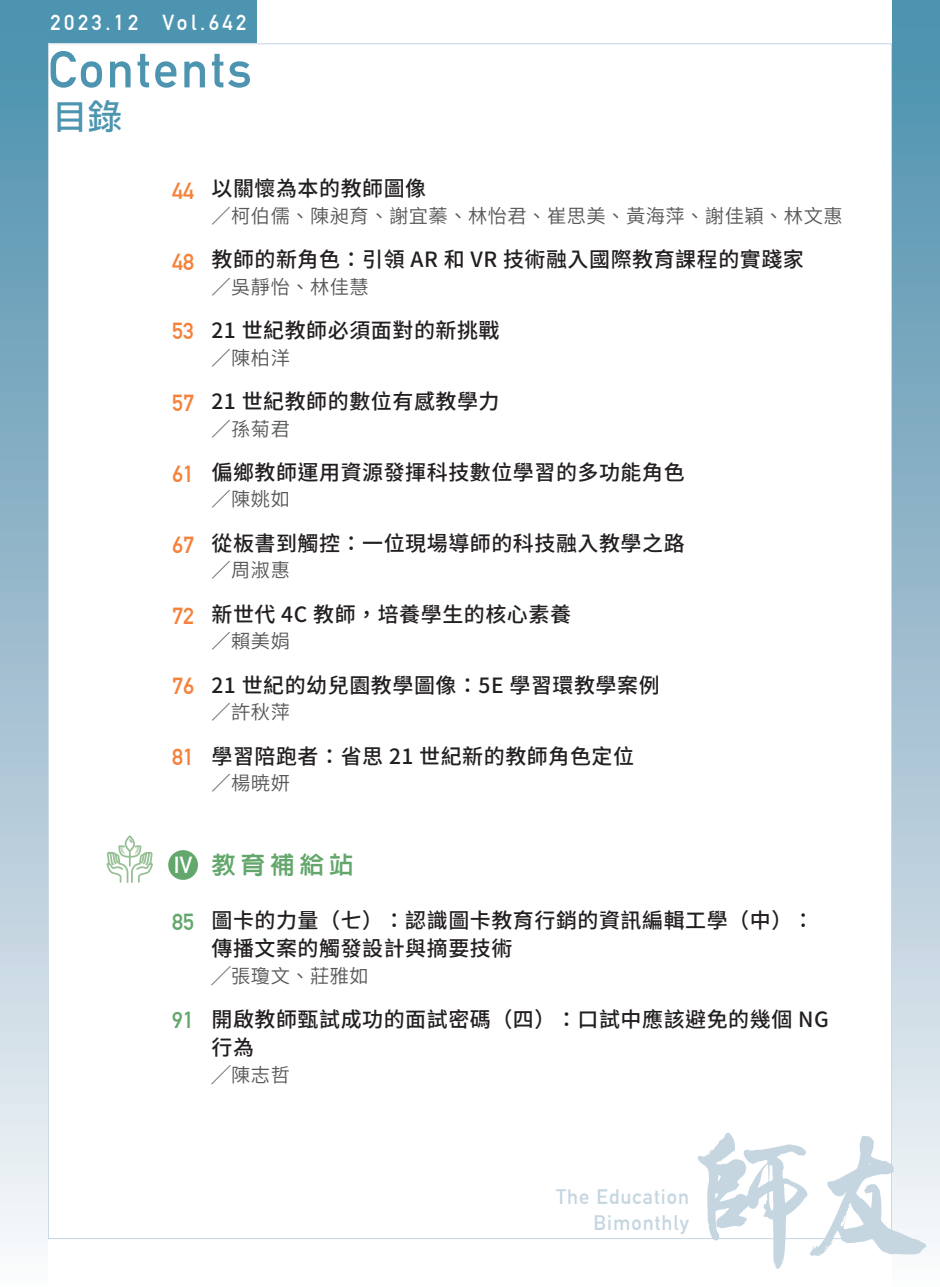
<style>
.page{position:relative;width:940px;height:1287px;background:#fff}
.page>*{position:absolute;margin:0;border:0;box-sizing:border-box;transform-origin:0 0}
.t1{font:700 50.75px "DIN Alternate";letter-spacing:.05em;color:#4d94b0}
.t2{font:35px "DF Li Hei Std W5";color:#4d94b0}
.t3{font:800 24.5px "AR Hei B5";letter-spacing:.2em;color:#63a76c}
.t4{font:700 22.75px "DIN Alternate";color:#f4823b}
.t5{font:700 22.75px "DIN Alternate";color:#63a76c}
.t6{font:700 21.35px "DIN Alternate";letter-spacing:.17em;color:#fff}
.t7{font:500 21px/28px "Source Han Sans TC";letter-spacing:.025em;color:#231f20}
.t8{font:700 20.47px/25.9px "DIN Alternate";letter-spacing:.05em;color:#c5d6e1;text-align:right}
.t9{font:19.25px "Source Han Sans TC";letter-spacing:.025em;color:#57585a}
.s1{font-family:"DIN Alternate";font-weight:700;font-size:22.75px;color:#fff}
</style>
<div class="page">
<div style="left:0;top:0;width:256px;height:43px;background:#4d94b0"></div>
<div style="left:892px;top:0;width:48px;height:43px;background:#4d94b0"></div>
<div style="left:0;top:30px;width:48px;height:1257px;background:linear-gradient(to bottom,#4b8dab,#f8f6f9)"></div>
<div style="left:892px;top:28px;width:48px;height:1259px;background:linear-gradient(to bottom,#4a8dab,#f8f6f9)"></div>
<svg style="left:697px;top:1132px;width:229px;height:137px"></svg>
<svg style="left:106px;top:836px;width:47px;height:47px"></svg>
<div style="left:168px;top:850px;width:30px;height:30px;background:#63a76c;border-radius:50%"></div>
<p class="t6" style="left:50px;top:7px;width:198px">2023.12 Vol.642</p>
<h1 class="t1" style="left:48px;top:31px;width:205px">Contents</h1>
<h2 class="t2" style="left:53px;top:97px;width:72px">目錄</h2>
<p class="t4" style="left:172px;top:173px;width:23px">44</p>
<p class="t4" style="left:172px;top:245px;width:23px">48</p>
<p class="t4" style="left:172px;top:314px;width:23px">53</p>
<p class="t4" style="left:172px;top:385px;width:23px">57</p>
<p class="t4" style="left:172px;top:456px;width:23px">61</p>
<p class="t4" style="left:172px;top:528px;width:23px">67</p>
<p class="t4" style="left:172px;top:598px;width:23px">72</p>
<p class="t4" style="left:172px;top:669px;width:23px">76</p>
<p class="t4" style="left:172px;top:740px;width:23px">81</p>
<p class="t7" style="left:211px;top:175px;width:216px">以關懷為本的教師圖像</p>
<p class="t9" style="left:211px;top:205px;width:632px">／柯伯儒、陳昶育、謝宜蓁、林怡君、崔思美、黃海萍、謝佳穎、林文惠</p>
<p class="t7" style="left:211px;top:246px;width:594px">教師的新角色：引領 AR 和 VR 技術融入國際教育課程的實踐家</p>
<p class="t9" style="left:211px;top:276px;width:159px">／吳靜怡、林佳慧</p>
<p class="t7" style="left:211px;top:317px;width:290px">21 世紀教師必須面對的新挑戰</p>
<p class="t9" style="left:211px;top:347px;width:80px">／陳柏洋</p>
<p class="t7" style="left:211px;top:388px;width:290px">21 世紀教師的數位有感教學力</p>
<p class="t9" style="left:211px;top:418px;width:80px">／孫菊君</p>
<p class="t7" style="left:211px;top:459px;width:475px">偏鄉教師運用資源發揮科技數位學習的多功能角色</p>
<p class="t9" style="left:211px;top:488px;width:80px">／陳姚如</p>
<p class="t7" style="left:211px;top:530px;width:475px">從板書到觸控：一位現場導師的科技融入教學之路</p>
<p class="t9" style="left:211px;top:559px;width:80px">／周淑惠</p>
<p class="t7" style="left:211px;top:600px;width:361px">新世代 4C 教師，培養學生的核心素養</p>
<p class="t9" style="left:211px;top:630px;width:80px">／賴美娟</p>
<p class="t7" style="left:211px;top:671px;width:450px">21 世紀的幼兒園教學圖像：5E 學習環教學案例</p>
<p class="t9" style="left:211px;top:701px;width:80px">／許秋萍</p>
<p class="t7" style="left:211px;top:742px;width:424px">學習陪跑者：省思 21 世紀新的教師角色定位</p>
<p class="t9" style="left:211px;top:772px;width:80px">／楊暁妍</p>
<p class="t3" style="left:174px;top:852px;width:181px"><span class="s1">Ⅳ</span> 教育補給站</p>
<p class="t5" style="left:172px;top:905px;width:23px">85</p>
<p class="t7" style="left:211px;top:907px;width:604px">圖卡的力量（七）：認識圖卡教育行銷的資訊編輯工學（中）：傳播文案的觸發設計與摘要技術</p>
<p class="t9" style="left:211px;top:965px;width:159px">╱張瓊文、莊雅如</p>
<p class="t7" style="left:211px;top:1006px;width:619px">開啟教師甄試成功的面試密碼（四）：口試中應該避免的幾個 NG行為</p>
<p class="t9" style="left:211px;top:1064px;width:80px">╱陳志哲</p>
<p class="t5" style="left:172px;top:1003px;width:23px">91</p>
<p class="t8" style="left:556px;top:1182px;width:134px">The Education<br>Bimonthly</p>
</div>
